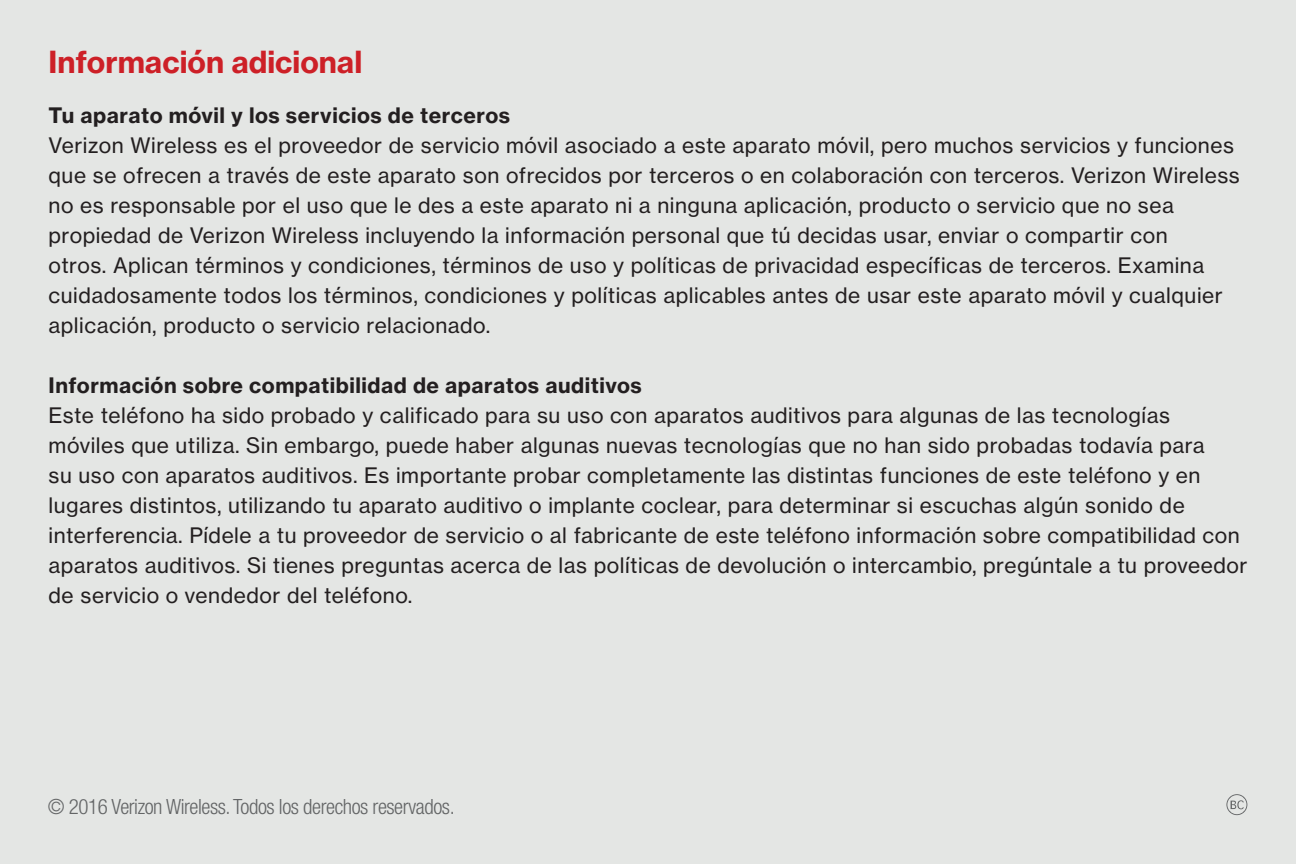
<style>
.page{position:relative;width:1296px;height:864px;background:#e4e6e4}
.page>*{position:absolute;margin:0;border:0;box-sizing:border-box;transform-origin:0 0}
.t1{font:30px "N Haas Grotesk TX Std 75 Bd";color:#cd2027}
.t2{font:21px/30px "N Haas Grotesk TX Std 55 Rg";letter-spacing:.025em;color:#231f20}
.t3{font:21px "N Haas Grotesk TX Std 75 Bd";letter-spacing:.025em;color:#231f20}
.t4{font:300 condensed 21px "Helvetica Neue LT Std";letter-spacing:-.02em;color:#636566}
</style>
<div class="page">
<svg style="left:1226px;top:794px;width:21px;height:21px"></svg>
<h1 class="t1" style="left:49px;top:43px;width:315px">Información adicional</h1>
<p class="t3" style="left:49px;top:102px;width:463px">Tu aparato móvil y los servicios de terceros</p>
<p class="t2" style="left:49px;top:130px;width:1193px">Verizon Wireless es el proveedor de servicio móvil asociado a este aparato móvil, pero muchos servicios y funciones que se ofrecen a través de este aparato son ofrecidos por terceros o en colaboración con terceros. Verizon Wireless no es responsable por el uso que le des a este aparato ni a ninguna aplicación, producto o servicio que no sea propiedad de Verizon Wireless incluyendo la información personal que tú decidas usar, enviar o compartir con<br>otros. Aplican términos y condiciones, términos de uso y políticas de privacidad específicas de terceros. Examina cuidadosamente todos los términos, condiciones y políticas aplicables antes de usar este aparato móvil y cualquier aplicación, producto o servicio relacionado.</p>
<p class="t3" style="left:49px;top:372px;width:595px">Información sobre compatibilidad de aparatos auditivos</p>
<p class="t2" style="left:49px;top:400px;width:1200px">Este teléfono ha sido probado y calificado para su uso con aparatos auditivos para algunas de las tecnologías móviles que utiliza. Sin embargo, puede haber algunas nuevas tecnologías que no han sido probadas todavía para<br>su uso con aparatos auditivos. Es importante probar completamente las distintas funciones de este teléfono y en lugares distintos, utilizando tu aparato auditivo o implante coclear, para determinar si escuchas algún sonido de interferencia. Pídele a tu proveedor de servicio o al fabricante de este teléfono información sobre compatibilidad con aparatos auditivos. Si tienes preguntas acerca de las políticas de devolución o intercambio, pregúntale a tu proveedor de servicio o vendedor del teléfono.</p>
<p class="t4" style="left:48px;top:794px;width:408px">© 2016 Verizon Wireless. Todos los derechos reservados.</p>
</div>
